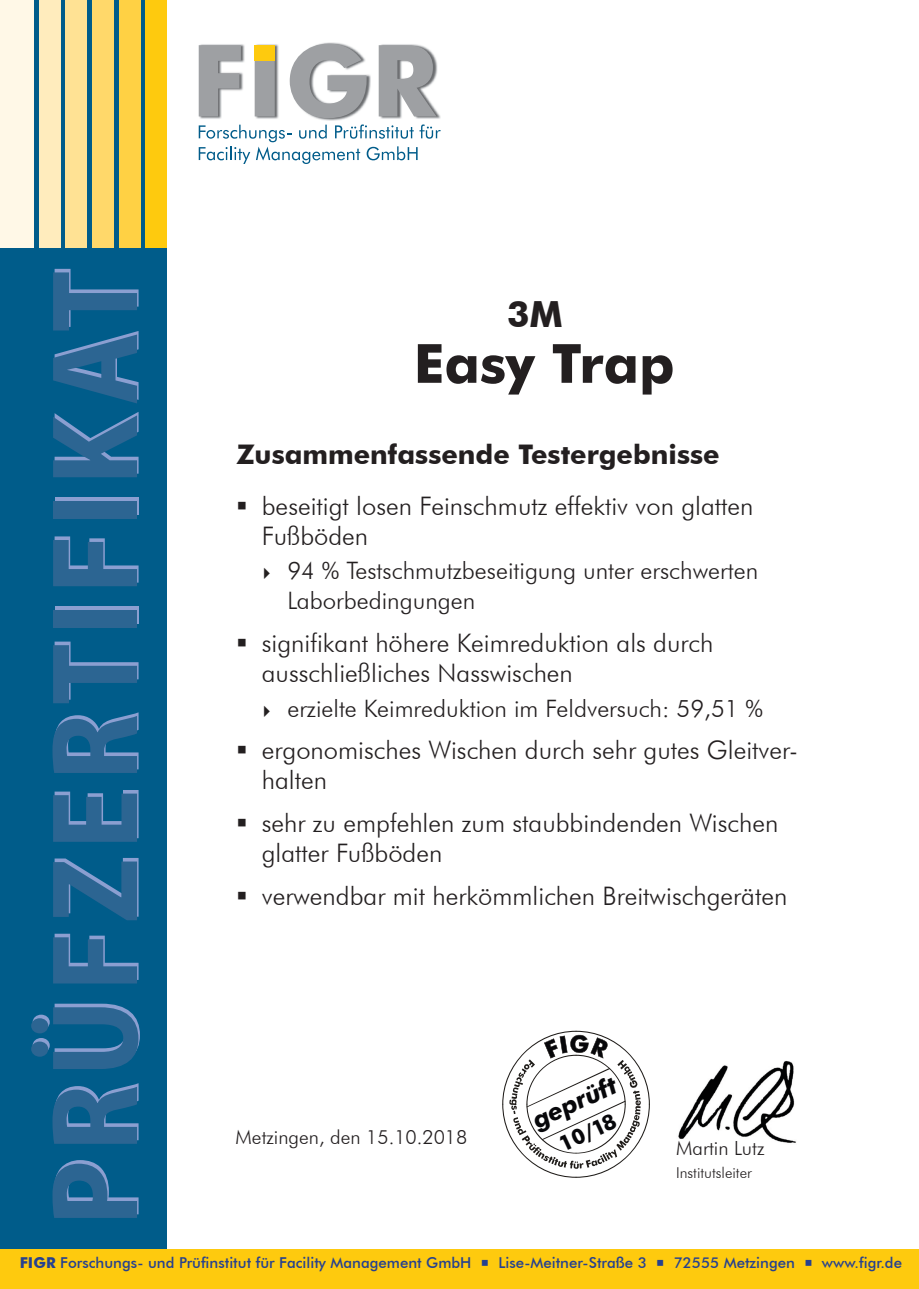
<style>
.page{position:relative;width:919px;height:1289px;background:#fff}
.page>*{position:absolute;margin:0;border:0;box-sizing:border-box;transform-origin:0 0}
.t1{font:700 124.5px "Myriad Pro";letter-spacing:.08em;color:#8b9fd1;scale:.9 1}
.t2{font:700 54px "Futura BT";color:#231f20}
.t3{font:700 36px "Futura BT";color:#231f20}
.t4{font:700 27px "Futura BT";color:#231f20}
.t5{font:300 25.5px/30px "Futura BT";color:#231f20}
.t6{font:italic 700 24.6px "Futura BT";color:#07070a}
.t7{font:300 24px/30px "Futura BT";color:#231f20}
.t8{font:700 21.3px "Futura BT";color:#07070a}
.t9{font:300 19.5px "Futura BT";color:#231f20}
.t10{font:500 15px "Futura BT";color:#26418f}
.t11{font:300 15px "Futura BT";color:#231f20}
.s1{font-weight:700}
</style>
<div class="page">
<img style="left:678px;top:1060px;width:118px;height:83px">
<div style="left:0;top:0;width:167px;height:1274px;background:#005c8a"></div>
<img style="left:200px;top:42px;width:240px;height:78px">
<svg style="left:199px;top:44px;width:237px;height:74px"></svg>
<div style="left:255px;top:45px;width:20px;height:16px;background:#feca0e"></div>
<svg style="left:199px;top:124px;width:241px;height:40px"></svg>
<div style="left:0;top:1249px;width:918px;height:39px;background:#feca0e"></div>
<div style="left:0;top:0;width:34px;height:247px;background:#fff8e7"></div>
<div style="left:39px;top:0;width:21px;height:247px;background:#ffecbd"></div>
<div style="left:66px;top:0;width:21px;height:247px;background:#ffe294"></div>
<div style="left:92px;top:0;width:22px;height:247px;background:#ffd86a"></div>
<div style="left:119px;top:0;width:21px;height:247px;background:#ffd144"></div>
<div style="left:145px;top:0;width:22px;height:247px;background:#feca0e"></div>
<svg style="left:502px;top:1030px;width:147px;height:147px"></svg>
<h1 class="t1" style="left:15px;top:1221px;width:1062px;rotate:-90deg">PRÜFZERTIFIKAT</h1>
<h3 class="t3" style="left:507px;top:292px;width:57px">3M</h3>
<h2 class="t2" style="left:413px;top:331px;width:262px">Easy Trap</h2>
<p class="t4" style="left:236px;top:438px;width:485px">Zusammenfassende Testergebnisse</p>
<p class="t5" style="left:262px;top:491px;width:493px;text-indent:-26px">▪ beseitigt losen Feinschmutz effektiv von glatten<br>Fußböden</p>
<p class="t7" style="left:287px;top:555px;width:472px;text-indent:-30px">✔ 94 % Testschmutzbeseitigung unter erschwerten<br>Laborbedingungen</p>
<p class="t5" style="left:262px;top:628px;width:453px;text-indent:-26px">▪ signifikant höhere Keimreduktion als durch ausschließliches Nasswischen</p>
<p class="t7" style="left:257px;top:692px;width:507px">✔ erzielte Keimreduktion im Feldversuch: 59,51 %</p>
<p class="t5" style="left:262px;top:735px;width:537px;text-indent:-26px">▪ ergonomisches Wischen durch sehr gutes Gleitver&shy;halten</p>
<p class="t5" style="left:262px;top:807px;width:518px;text-indent:-26px">▪ sehr zu empfehlen zum staubbindenden Wischen glatter Fußböden</p>
<p class="t5" style="left:236px;top:880px;width:552px">▪ verwendbar mit herkömmlichen Breitwischgeräten</p>
<p class="t9" style="left:236px;top:1125px;width:233px">Metzingen, den 15.10.2018</p>
<p class="t6" style="left:527px;top:1107px;width:92px;rotate:-25deg">geprüft</p>
<p class="t8" style="left:554px;top:1133px;width:62px;rotate:-25deg">10/18</p>
<p class="t9" style="left:676px;top:1136px;width:90px">Martin Lutz</p>
<p class="t11" style="left:676px;top:1163px;width:77px">Institutsleiter</p>
<p class="t10" style="left:20px;top:1253px;width:883px"><span class="s1">FIGR</span> Forschungs- und Prüfinstitut für Facility Management GmbH • Lise-Meitner-Straße 3 • 72555 Metzingen • www.figr.de</p>
</div>
